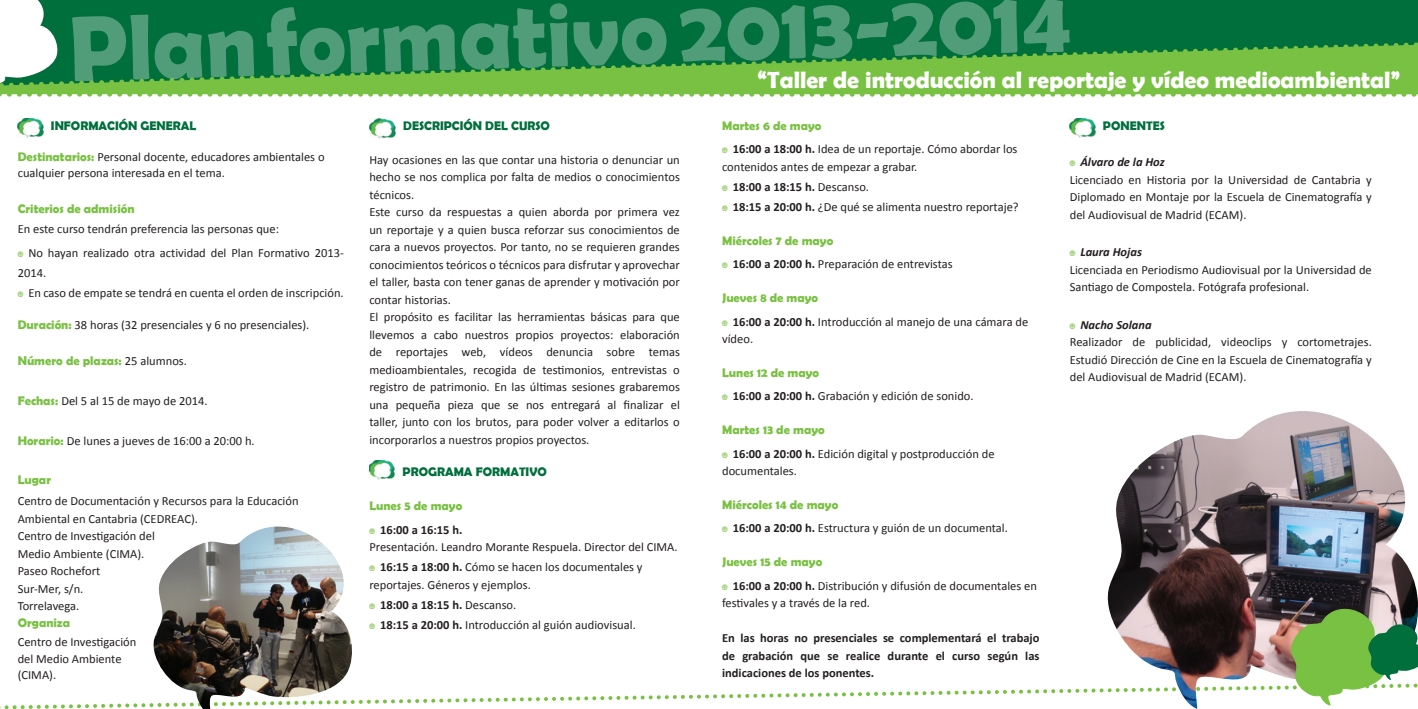
<style>
.page{position:relative;width:1418px;height:709px;background:#fff}
.page>*{position:absolute;margin:0;border:0;box-sizing:border-box;transform-origin:0 0}
.t1{font:700 23.75px "Berlin Sans FB Demi";color:#fff}
.Cuerpo_de_texto{font:12.5px/17.5px "Calibri";color:#231f20;text-align:justify}
.Viñetas{font:12.5px/17.5px "Calibri";color:#231f20}
.día_de_la_semana{font:12.5px/16.2px "Calibri";color:#231f20}
.día_de_la_semana-2{font:700 12.5px "Berlin Sans FB Demi";color:#79c142}
.Cuerpo_de_texto-2{font:700 12.5px/17.5px "Calibri";color:#231f20;text-align:justify}
.titulo_1{font:700 12.5px "Berlin Sans FB Demi";color:#006f3c}
.Viñetas-2{font:700 12.5px "Calibri";color:#231f20}
.Viñetas-3{font:italic 700 12.5px "Calibri";color:#231f20}
.s1{font-family:"Berlin Sans FB Demi";font-weight:700;color:#79c142}
.s2{font-family:"Calibri";font-weight:400;color:#231f20}
.s3{font-weight:700}
.s4{font-weight:400}
</style>
<div class="page">
<img style="left:18px;top:118px;width:26px;height:19px">
<img style="left:370px;top:118px;width:26px;height:20px">
<img style="left:369px;top:461px;width:26px;height:19px">
<img style="left:1069px;top:118px;width:26px;height:19px">
<img style="left:1107px;top:411px;width:310px;height:192px">
<svg style="left:0;top:603px;width:1418px;height:106px"></svg>
<img style="left:152px;top:526px;width:201px;height:183px">
<svg style="left:0;top:0;width:1418px;height:97px;background:#449954"></svg>
<p class="titulo_1" style="left:51px;top:118px;width:147px">INFORMACIÓN GENERAL</p>
<p class="día_de_la_semana" style="left:18px;top:148px;width:308px"><span class="s1">Destinatarios:</span> Personal docente, educadores ambientales o cualquier persona interesada en el tema.</p>
<p class="día_de_la_semana-2" style="left:18px;top:202px;width:118px">Criterios de admisión</p>
<p class="día_de_la_semana" style="left:18px;top:220px;width:263px">En este curso tendrán preferencia las personas que:</p>
<p class="Viñetas" style="left:18px;top:242px;width:327px;line-height:20px;text-indent:11px">No hayan realizado otra actividad del Plan Formativo 2013-<br>2014.</p>
<p class="Viñetas" style="left:28px;top:283px;width:317px">En caso de empate se tendrá en cuenta el orden de inscripción.</p>
<p class="Cuerpo_de_texto" style="left:18px;top:316px;width:293px"><span class="s1">Duración:</span> 38 horas (32 presenciales y 6 no presenciales).</p>
<p class="día_de_la_semana-2" style="left:18px;top:354px;width:171px">Número de plazas: <span class="s2">25 alumnos.</span></p>
<p class="día_de_la_semana" style="left:18px;top:392px;width:191px"><span class="s1">Fechas:</span> Del 5 al 15 de mayo de 2014.</p>
<p class="día_de_la_semana" style="left:18px;top:431px;width:238px"><span class="s1">Horario:</span> De lunes a jueves de 16:00 a 20:00 h.</p>
<p class="día_de_la_semana-2" style="left:18px;top:472px;width:35px">Lugar</p>
<p class="Cuerpo_de_texto" style="left:18px;top:491px;width:282px">Centro de Documentación y Recursos para la Educación<br>Ambiental en Cantabria (CEDREAC).</p>
<p class="Cuerpo_de_texto" style="left:18px;top:526px;width:139px">Centro de Investigación del<br>Medio Ambiente (CIMA).</p>
<p class="Cuerpo_de_texto" style="left:18px;top:561px;width:84px">Paseo Rochefort</p>
<p class="Cuerpo_de_texto" style="left:18px;top:579px;width:67px">Sur-Mer, s/n.<br>Torrelavega.</p>
<p class="día_de_la_semana-2" style="left:18px;top:615px;width:54px">Organiza</p>
<p class="día_de_la_semana" style="left:18px;top:633px;width:120px">Centro de Investigación del Medio Ambiente (CIMA).</p>
<p class="titulo_1" style="left:403px;top:118px;width:148px">DESCRIPCIÓN DEL CURSO</p>
<p class="Cuerpo_de_texto" style="left:369px;top:150px;width:312px">Hay ocasiones en las que contar una historia o denunciar un hecho se nos complica por falta de medios o conocimientos técnicos.</p>
<p class="Cuerpo_de_texto" style="left:369px;top:202px;width:312px">Este curso da respuestas a quien aborda por primera vez un reportaje y a quien busca reforzar sus conocimientos de cara a nuevos proyectos. Por tanto, no se requieren grandes conocimientos teóricos o técnicos para disfrutar y aprovechar el taller, basta con tener ganas de aprender y motivación por contar historias.</p>
<p class="Cuerpo_de_texto" style="left:369px;top:307px;width:312px">El propósito es facilitar las herramientas básicas para que llevemos a cabo nuestros propios proyectos: elaboración de reportajes web, vídeos denuncia sobre temas medioambientales, recogida de testimonios, entrevistas o registro de patrimonio. En las últimas sesiones grabaremos una pequeña pieza que se nos entregará al finalizar el taller, junto con los brutos, para poder volver a editarlos o incorporarlos a nuestros propios proyectos.</p>
<p class="titulo_1" style="left:402px;top:464px;width:146px">PROGRAMA FORMATIVO</p>
<p class="día_de_la_semana-2" style="left:369px;top:498px;width:94px">Lunes 5 de mayo</p>
<p class="Viñetas-2" style="left:380px;top:521px;width:84px">16:00 a 16:15 h.</p>
<p class="Cuerpo_de_texto" style="left:369px;top:537px;width:310px">Presentación. Leandro Morante Respuela. Director del CIMA.</p>
<p class="Viñetas" style="left:369px;top:557px;width:275px;text-indent:11px"><span class="s3">16:15 a 18:00 h.</span> Cómo se hacen los documentales y reportajes. Géneros y ejemplos.</p>
<p class="Viñetas-2" style="left:380px;top:596px;width:138px">18:00 a 18:15 h. <span class="s4">Descanso.</span></p>
<p class="Viñetas" style="left:380px;top:615px;width:257px"><span class="s3">18:15 a 20:00 h.</span> Introducción al guión audiovisual.</p>
<p class="t1" style="left:757px;top:66px;width:644px">“Taller de introducción al reportaje y vídeo medioambiental”</p>
<p class="día_de_la_semana-2" style="left:722px;top:118px;width:101px">Martes 6 de mayo</p>
<p class="Viñetas" style="left:722px;top:140px;width:297px;text-indent:11px"><span class="s3">16:00 a 18:00 h.</span> Idea de un reportaje. Cómo abordar los contenidos antes de empezar a grabar.</p>
<p class="Viñetas-2" style="left:732px;top:179px;width:138px">18:00 a 18:15 h. <span class="s4">Descanso.</span></p>
<p class="Viñetas" style="left:732px;top:197px;width:287px"><span class="s3">18:15 a 20:00 h.</span> ¿De qué se alimenta nuestro reportaje?</p>
<p class="día_de_la_semana-2" style="left:722px;top:233px;width:113px">Miércoles 7 de mayo</p>
<p class="Viñetas" style="left:732px;top:255px;width:221px"><span class="s3">16:00 a 20:00 h.</span> Preparación de entrevistas</p>
<p class="día_de_la_semana-2" style="left:722px;top:290px;width:97px">Jueves 8 de mayo</p>
<p class="Viñetas" style="left:722px;top:312px;width:308px;text-indent:11px"><span class="s3">16:00 a 20:00 h.</span> Introducción al manejo de una cámara de vídeo.</p>
<p class="día_de_la_semana-2" style="left:722px;top:365px;width:99px">Lunes 12 de mayo</p>
<p class="Viñetas" style="left:732px;top:387px;width:242px"><span class="s3">16:00 a 20:00 h.</span> Grabación y edición de sonido.</p>
<p class="día_de_la_semana-2" style="left:722px;top:422px;width:104px">Martes 13 de mayo</p>
<p class="Viñetas" style="left:722px;top:444px;width:274px;text-indent:11px"><span class="s3">16:00 a 20:00 h.</span> Edición digital y postproducción de documentales.</p>
<p class="día_de_la_semana-2" style="left:722px;top:497px;width:118px">Miércoles 14 de mayo</p>
<p class="Viñetas" style="left:732px;top:519px;width:277px"><span class="s3">16:00 a 20:00 h.</span> Estructura y guión de un documental.</p>
<p class="día_de_la_semana-2" style="left:722px;top:554px;width:102px">Jueves 15 de mayo</p>
<p class="Viñetas" style="left:722px;top:576px;width:316px;text-indent:11px"><span class="s3">16:00 a 20:00 h.</span> Distribución y difusión de documentales en festivales y a través de la red.</p>
<p class="Cuerpo_de_texto-2" style="left:722px;top:629px;width:319px">En las horas no presenciales se complementará el trabajo de grabación que se realice durante el curso según las indicaciones de los ponentes.</p>
<p class="titulo_1" style="left:1102px;top:118px;width:64px">PONENTES</p>
<p class="Viñetas-3" style="left:1080px;top:154px;width:86px">Álvaro de la Hoz</p>
<p class="Cuerpo_de_texto" style="left:1069px;top:170px;width:303px">Licenciado en Historia por la Universidad de Cantabria y Diplomado en Montaje por la Escuela de Cinematografía y del Audiovisual de Madrid (ECAM).</p>
<p class="Viñetas-3" style="left:1080px;top:244px;width:63px">Laura Hojas</p>
<p class="Cuerpo_de_texto" style="left:1069px;top:260px;width:303px">Licenciada en Periodismo Audiovisual por la Universidad de<br>Santiago de Compostela. Fotógrafa profesional.</p>
<p class="Viñetas-3" style="left:1080px;top:317px;width:73px">Nacho Solana</p>
<p class="Cuerpo_de_texto" style="left:1069px;top:332px;width:303px">Realizador de publicidad, videoclips y cortometrajes.<br>Estudió Dirección de Cine en la Escuela de Cinematografía y del Audiovisual de Madrid (ECAM).</p>
</div>
